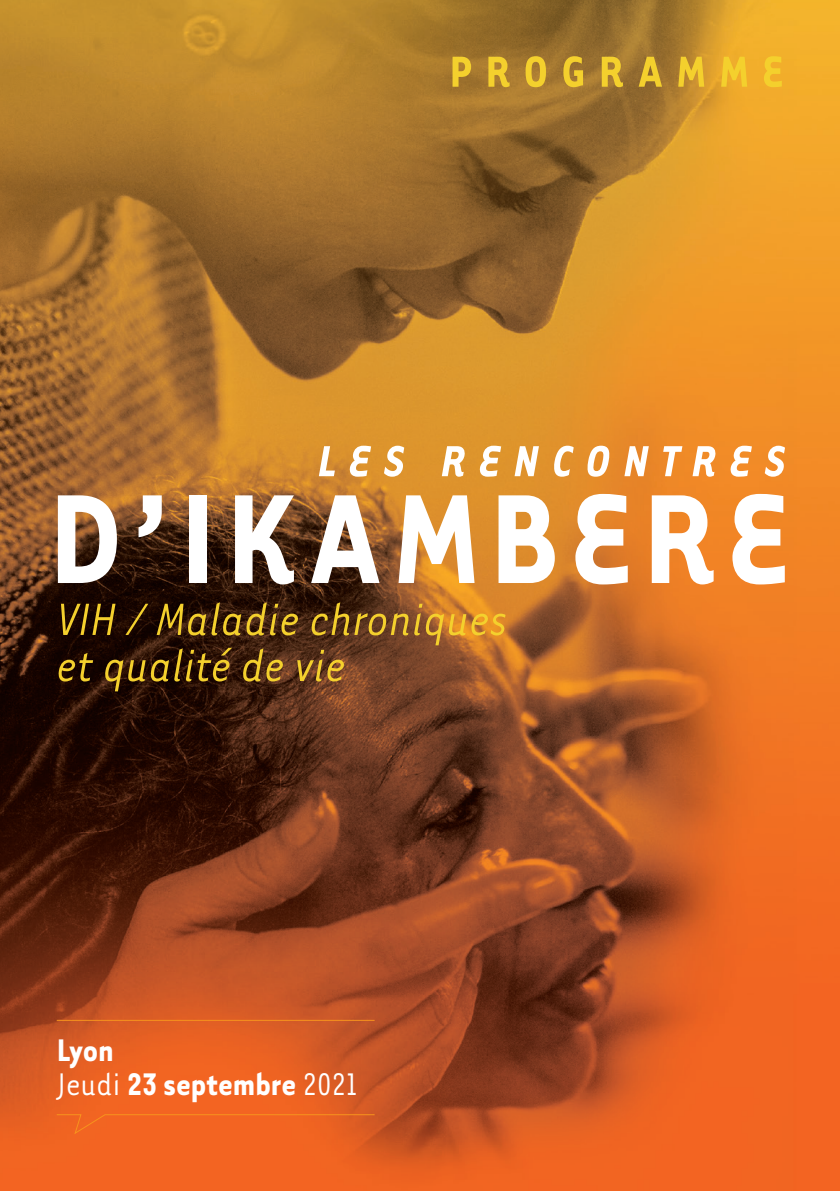
<style>
.page{position:relative;width:840px;height:1191px;background:#fff}
.page>*{position:absolute;margin:0;border:0;box-sizing:border-box;transform-origin:0 0}
.t1{font:700 146px "Tarzana Nar OT";letter-spacing:.085em;color:#fff}
.t2{font:italic 52px/46px "Tarzana Nar OT";letter-spacing:-.005em;color:#f4d02d}
.t3{font:italic 700 50px "Tarzana Nar OT";letter-spacing:.265em;color:#fff}
.t4{font:700 50px "Tarzana Nar OT";letter-spacing:.27em;color:#f4d02d}
.t5{font:700 36px/34px "Tarzana Nar OT";color:#fff}
.s1{font-weight:400}
</style>
<div class="page">
<img style="left:0;top:0;width:839px;height:1191px">
<svg style="left:56px;top:1113px;width:319px;height:22px"></svg>
<hr style="left:57px;top:1019px;width:317px;height:1px;background:#f7931d">
<p class="t4" style="left:449px;top:40px;width:335px">PROGRAMME</p>
<p class="t3" style="left:318px;top:430px;width:469px">LES RENCONTRES</p>
<h1 class="t1" style="left:49px;top:447px;width:741px">D’IKAMBERE</h1>
<p class="t2" style="left:57px;top:594px;width:453px">VIH / Maladie chroniques et qualité de vie</p>
<p class="t5" style="left:57px;top:1031px;width:303px">Lyon<br><span class="s1">Jeudi</span> 23 septembre <span class="s1">2021</span></p>
</div>
